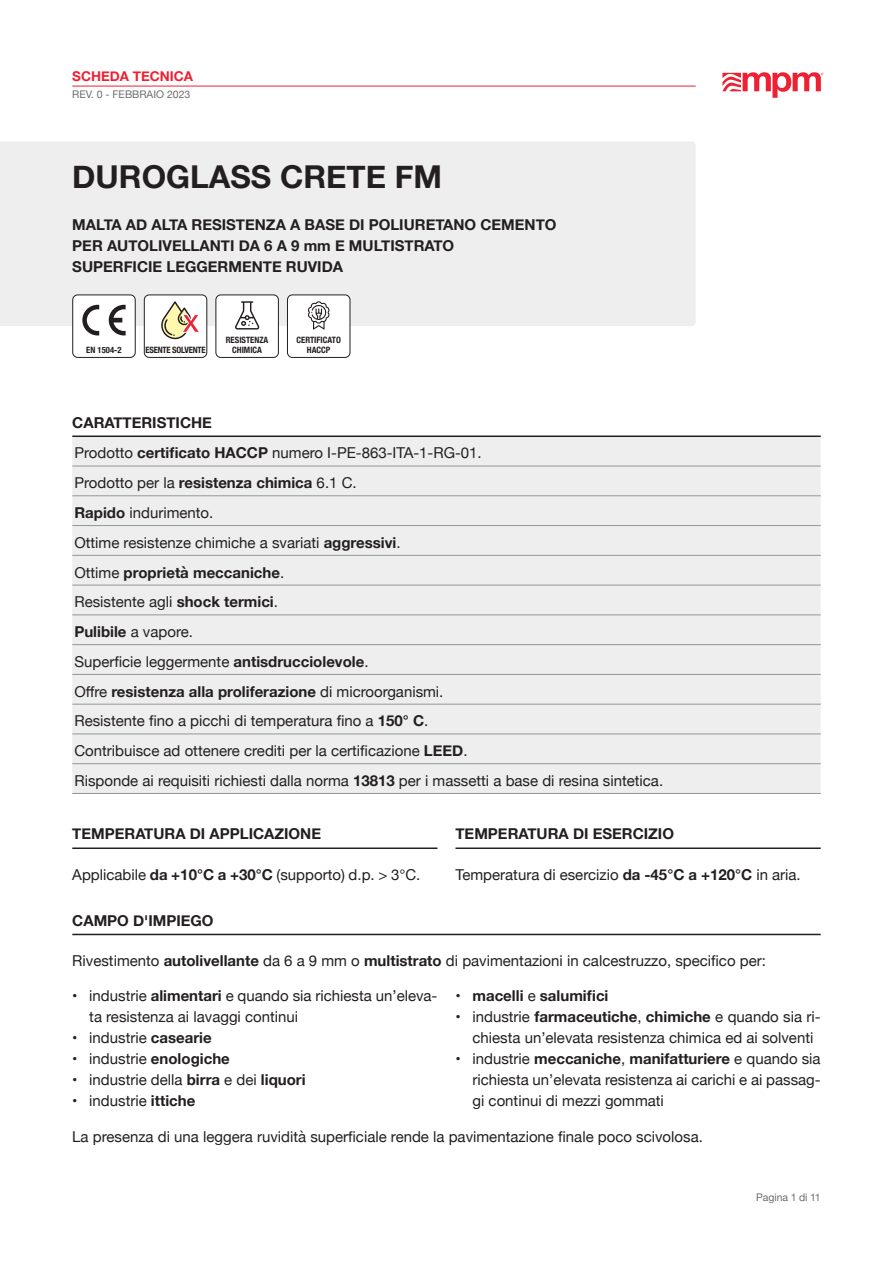
<style>
.page{position:relative;width:893px;height:1263px;background:#fff}
.page>*{position:absolute;margin:0;border:0;box-sizing:border-box;transform-origin:0 0}
.t1{font:700 31.5px "Helvetica Neue";color:#231f20}
.t2{font:15px/21px "Helvetica Neue";color:#231f20}
.t3{font:700 15px "Helvetica Neue";color:#231f20}
.t4{font:700 13.5px "Helvetica Neue";color:#ed2133}
.t5{font:10.5px "Helvetica Neue";color:#6c6d70}
.t6{font:700 condensed 8.7px/9.6px "Helvetica Neue";color:#231f20;text-align:center}
.t7{font:700 condensed 8.7px "Helvetica Neue";letter-spacing:-.025em;color:#231f20}
.s1{font-weight:700}
.s2{font-weight:400}
</style>
<div class="page">
<hr style="left:72px;top:86px;width:624px;height:1px;background:#ed2133">
<svg style="left:722px;top:72px;width:101px;height:26px"></svg>
<div style="left:0;top:141px;width:696px;height:185px;background:#eeeeef"></div>
<div style="left:73px;top:295px;width:62px;height:62px;background:#fff;border-radius:5px"></div>
<div style="left:72px;top:294px;width:64px;height:64px;border:1px solid #231f20;border-radius:5px"></div>
<div style="left:287px;top:295px;width:63px;height:62px;background:#fff;border-radius:5px"></div>
<div style="left:287px;top:294px;width:63px;height:64px;border:1px solid #231f20;border-radius:5px"></div>
<div style="left:144px;top:295px;width:63px;height:62px;background:#fff;border-radius:5px"></div>
<div style="left:144px;top:294px;width:63px;height:64px;border:1px solid #231f20;border-radius:5px"></div>
<div style="left:216px;top:295px;width:62px;height:62px;background:#fff;border-radius:5px"></div>
<div style="left:215px;top:294px;width:64px;height:64px;border:1px solid #231f20;border-radius:5px"></div>
<svg style="left:82px;top:305px;width:17px;height:30px"></svg>
<svg style="left:109px;top:305px;width:17px;height:30px"></svg>
<div style="left:72px;top:437px;width:749px;height:356px;background:#eeeeef"></div>
<hr style="left:72px;top:435px;width:749px;height:2px;background:#231f20">
<hr style="left:72px;top:466px;width:749px;height:1px;background:#939598">
<hr style="left:72px;top:495px;width:749px;height:1px;background:#939598">
<hr style="left:72px;top:525px;width:749px;height:1px;background:#939598">
<hr style="left:72px;top:555px;width:749px;height:1px;background:#939598">
<hr style="left:72px;top:585px;width:749px;height:1px;background:#939598">
<hr style="left:72px;top:615px;width:749px;height:1px;background:#939598">
<hr style="left:72px;top:644px;width:749px;height:1px;background:#939598">
<hr style="left:72px;top:674px;width:749px;height:1px;background:#939598">
<hr style="left:72px;top:704px;width:749px;height:1px;background:#939598">
<hr style="left:72px;top:734px;width:749px;height:1px;background:#939598">
<hr style="left:72px;top:763px;width:749px;height:1px;background:#939598">
<hr style="left:72px;top:793px;width:749px;height:1px;background:#939598">
<hr style="left:72px;top:934px;width:749px;height:1px;background:#231f20">
<hr style="left:72px;top:847px;width:365px;height:2px;background:#231f20">
<hr style="left:455px;top:847px;width:366px;height:2px;background:#231f20">
<svg style="left:161px;top:301px;width:38px;height:39px"></svg>
<svg style="left:235px;top:301px;width:24px;height:28px"></svg>
<svg style="left:308px;top:301px;width:22px;height:28px"></svg>
<p class="t4" style="left:72px;top:66px;width:122px">SCHEDA TECNICA</p>
<p class="t5" style="left:72px;top:87px;width:120px">REV. 0 - FEBBRAIO 2023</p>
<p class="t1" style="left:72px;top:152px;width:371px">DUROGLASS CRETE FM</p>
<p class="t3" style="left:72px;top:213px;width:486px">MALTA AD ALTA RESISTENZA A BASE DI POLIURETANO CEMENTO</p>
<p class="t3" style="left:72px;top:234px;width:383px">PER AUTOLIVELLANTI DA 6 A 9 mm E MULTISTRATO</p>
<p class="t3" style="left:72px;top:255px;width:272px">SUPERFICIE LEGGERMENTE RUVIDA</p>
<p class="t6" style="left:86px;top:344px;width:37px">EN 1504-2</p>
<p class="t7" style="left:145px;top:342px;width:62px">ESENTE SOLVENTE</p>
<p class="t6" style="left:226px;top:334px;width:44px">RESISTENZA<br>CHIMICA</p>
<p class="t6" style="left:297px;top:334px;width:46px">CERTIFICATO<br>HACCP</p>
<p class="t3" style="left:72px;top:410px;width:141px">CARATTERISTICHE</p>
<p class="t2" style="left:74px;top:443px;width:409px">Prodotto <span class="s1">certificato HACCP</span> numero I-PE-863-ITA-1-RG-01.</p>
<p class="t2" style="left:74px;top:473px;width:284px">Prodotto per la <span class="s1">resistenza chimica</span> 6.1 C.</p>
<p class="t2" style="left:74px;top:503px;width:140px"><span class="s1">Rapido</span> indurimento.</p>
<p class="t2" style="left:74px;top:533px;width:328px">Ottime resistenze chimiche a svariati <span class="s1">aggressivi</span>.</p>
<p class="t3" style="left:74px;top:560px;width:211px"><span class="s2">Ottime</span> proprietà meccaniche<span class="s2">.</span></p>
<p class="t2" style="left:74px;top:592px;width:205px">Resistente agli <span class="s1">shock termici</span>.</p>
<p class="t3" style="left:74px;top:620px;width:120px">Pulibile <span class="s2">a vapore.</span></p>
<p class="t2" style="left:74px;top:652px;width:296px">Superficie leggermente <span class="s1">antisdrucciolevole</span>.</p>
<p class="t3" style="left:74px;top:679px;width:371px"><span class="s2">Offre</span> resistenza alla proliferazione <span class="s2">di microorganismi.</span></p>
<p class="t2" style="left:74px;top:711px;width:355px">Resistente fino a picchi di temperatura fino a <span class="s1">150° C</span>.</p>
<p class="t2" style="left:74px;top:741px;width:395px">Contribuisce ad ottenere crediti per la certificazione <span class="s1">LEED</span>.</p>
<p class="t2" style="left:74px;top:771px;width:590px">Risponde ai requisiti richiesti dalla norma <span class="s1">13813</span> per i massetti a base di resina sintetica.</p>
<p class="t3" style="left:72px;top:822px;width:250px">TEMPERATURA DI APPLICAZIONE</p>
<p class="t3" style="left:455px;top:822px;width:220px">TEMPERATURA DI ESERCIZIO</p>
<p class="t2" style="left:72px;top:865px;width:350px">Applicabile <span class="s1">da +10°C a +30°C</span> (supporto) d.p. &gt; 3°C.</p>
<p class="t2" style="left:455px;top:865px;width:347px">Temperatura di esercizio <span class="s1">da -45°C a +120°C</span> in aria.</p>
<p class="t3" style="left:72px;top:908px;width:143px">CAMPO D'IMPIEGO</p>
<p class="t2" style="left:72px;top:951px;width:695px">Rivestimento <span class="s1">autolivellante</span> da 6 a 9 mm o <span class="s1">multistrato</span> di pavimentazioni in calcestruzzo, specifico per:</p>
<p class="t2" style="left:89px;top:986px;width:350px;text-indent:-17px">• industrie <span class="s1">alimentari</span> e quando sia richiesta un’eleva&shy;ta resistenza ai lavaggi continui</p>
<p class="t2" style="left:72px;top:1028px;width:141px">• industrie <span class="s1">casearie</span></p>
<p class="t2" style="left:72px;top:1049px;width:159px">• industrie <span class="s1">enologiche</span></p>
<p class="t2" style="left:72px;top:1070px;width:235px">• industrie della <span class="s1">birra</span> e dei <span class="s1">liquori</span></p>
<p class="t2" style="left:72px;top:1091px;width:125px">• industrie <span class="s1">ittiche</span></p>
<p class="t3" style="left:455px;top:984px;width:154px"><span class="s2">•</span> macelli <span class="s2">e</span> salumifici</p>
<p class="t2" style="left:472px;top:1007px;width:350px;text-indent:-17px">• industrie <span class="s1">farmaceutiche</span>, <span class="s1">chimiche</span> e quando sia ri&shy;chiesta un’elevata resistenza chimica ed ai solventi</p>
<p class="t2" style="left:472px;top:1049px;width:350px;text-align:justify;text-indent:-17px">• industrie <span class="s1">meccaniche</span>, <span class="s1">manifatturiere</span> e quando sia richiesta un’elevata resistenza ai carichi e ai passag&shy;gi continui di mezzi gommati</p>
<p class="t2" style="left:72px;top:1127px;width:632px">La presenza di una leggera ruvidità superficiale rende la pavimentazione finale poco scivolosa.</p>
<p class="t5" style="left:756px;top:1189px;width:66px">Pagina 1 di 11</p>
</div>
